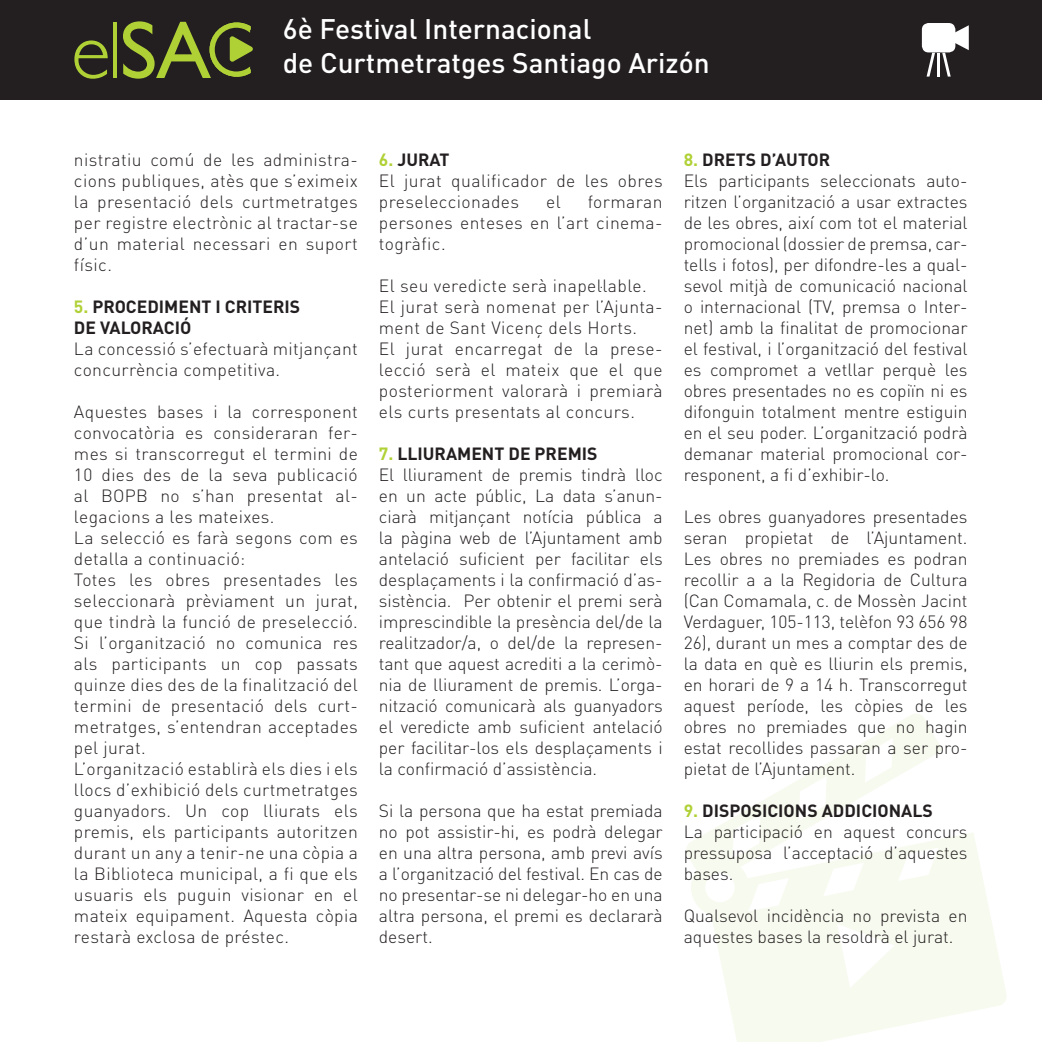
<style>
.page{position:relative;width:1042px;height:1042px;background:#fff}
.page>*{position:absolute;margin:0;border:0;box-sizing:border-box;transform-origin:0 0}
.t1{font:500 28px "DIN Pro";color:#fff}
.t2{font:300 17.5px/21px "DIN Pro";letter-spacing:.02em;color:#231f20;text-align:justify}
.t3{font:700 17.5px "DIN Pro";color:#231f20}
.t4{font:300 17.5px/21px "DIN Pro";color:#231f20}
.s1{color:#b0d136}
</style>
<div class="page">
<svg style="left:686px;top:714px;width:321px;height:328px;fill:#f9fbf3"></svg>
<div style="left:0;top:0;width:1042px;height:99px;background:#231f20"></div>
<div style="left:922px;top:23px;width:33px;height:29px;background:#fff;border-radius:7px"></div>
<hr style="left:937px;top:53px;width:3px;height:24px;background:#fff">
<svg style="left:942px;top:25px;width:27px;height:52px"></svg>
<svg style="left:926px;top:53px;width:9px;height:24px"></svg>
<svg style="left:74px;top:40px;width:34px;height:39px"></svg>
<hr style="left:113px;top:22px;width:4px;height:56px;background:#b0d136">
<svg style="left:123px;top:21px;width:130px;height:58px"></svg>
<p class="t1" style="left:283px;top:6px;width:310px">6è Festival Internacional</p>
<p class="t1" style="left:283px;top:40px;width:428px">de Curtmetratges Santiago Arizón</p>
<p class="t2" style="left:74px;top:147px;width:285px">nistratiu comú de les administra· cions publiques, atès que s’eximeix la presentació dels curtmetratges per registre electrònic al tractar-se d’un material necessari en suport físic.</p>
<p class="t3" style="left:74px;top:292px;width:228px"><span class="s1">5.</span> PROCEDIMENT I CRITERIS</p>
<p class="t3" style="left:74px;top:313px;width:119px">DE VALORACIÓ</p>
<p class="t2" style="left:74px;top:336px;width:285px">La concessió s’efectuarà mitjançant concurrència competitiva.</p>
<p class="t2" style="left:74px;top:399px;width:285px">Aquestes bases i la corresponent convocatòria es consideraran fer· mes si transcorregut el termini de 10 dies des de la seva publicació al BOPB no s’han presentat al· legacions a les mateixes.</p>
<p class="t2" style="left:74px;top:525px;width:285px">La selecció es farà segons com es detalla a continuació:</p>
<p class="t2" style="left:74px;top:567px;width:285px">Totes les obres presentades les seleccionarà prèviament un jurat, que tindrà la funció de preselecció.<br>Si l’organització no comunica res als participants un cop passats quinze dies des de la finalització del termini de presentació dels curt· metratges, s’entendran acceptades pel jurat.</p>
<p class="t2" style="left:74px;top:756px;width:285px">L’organització establirà els dies i els llocs d’exhibició dels curtmetratges guanyadors. Un cop lliurats els premis, els participants autoritzen durant un any a tenir-ne una còpia a la Biblioteca municipal, a fi que els usuaris els puguin visionar en el mateix equipament. Aquesta còpia restarà exclosa de préstec.</p>
<p class="t3" style="left:379px;top:145px;width:72px"><span class="s1">6.</span> JURAT</p>
<p class="t2" style="left:379px;top:168px;width:285px">El jurat qualificador de les obres preseleccionades</p>
<p class="t2" style="left:379px;top:189px;width:285px;text-indent:209px">formaran persones enteses en l’art cinema· togràfic.</p>
<p class="t2" style="left:379px;top:273px;width:269px">El seu veredicte serà inapel·lable.</p>
<p class="t2" style="left:379px;top:294px;width:285px">El jurat serà nomenat per l’Ajunta· ment de Sant Vicenç dels Horts.</p>
<p class="t2" style="left:379px;top:336px;width:285px">El jurat encarregat de la prese· lecció serà el mateix que el que posteriorment valorarà i premiarà els curts presentats al concurs.</p>
<p class="t3" style="left:379px;top:439px;width:220px"><span class="s1">7.</span> LLIURAMENT DE PREMIS</p>
<p class="t2" style="left:379px;top:462px;width:285px">El lliurament de premis tindrà lloc en un acte públic, La data s’anun· ciarà mitjançant notícia pública a la pàgina web de l’Ajuntament amb antelació suficient per facilitar els desplaçaments i la confirmació d’as· sistència. Per obtenir el premi serà imprescindible la presència del/de la realitzador/a, o del/de la represen· tant que aquest acrediti a la cerimò· nia de lliurament de premis. L’orga· nització comunicarà als guanyadors el veredicte amb suficient antelació per facilitar- los els desplaçaments i la confirmació d’assistència.</p>
<p class="t2" style="left:379px;top:798px;width:285px">Si la persona que ha estat premiada no pot assistir- hi, es podrà delegar en una altra persona, amb previ avís a l’organització del festival. En cas de no presentar-se ni delegar-ho en una altra persona, el premi es declararà desert.</p>
<p class="t2" style="left:546px;top:189px;width:16px">el</p>
<p class="t3" style="left:684px;top:145px;width:148px"><span class="s1">8.</span> DRETS D’AUTOR</p>
<p class="t2" style="left:684px;top:168px;width:285px">Els participants seleccionats auto· ritzen l’organització a usar extractes de les obres, així com tot el material promocional (dossier de premsa, car· tells i fotos), per difondre- les a qual· sevol mitjà de comunicació nacional o internacional (TV, premsa o Inter· net) amb la finalitat de promocionar el festival, i l’organització del festival es compromet a vetllar perquè les obres presentades no es copiïn ni es difonguin totalment mentre estiguin en el seu poder. L’organització podrà demanar material promocional cor· responent, a fi d’exhibir-lo.</p>
<p class="t2" style="left:684px;top:504px;width:285px">Les obres guanyadores presentades seran propietat de l’Ajuntament.<br>Les obres no premiades es podran recollir a a la Regidoria de Cultura (Can Comamala, c. de Mossèn Jacint Verdaguer, 105-113, telèfon 93 656 98<br>26), durant un mes a comptar des de la data en què es lliurin els premis, en horari de 9 a 14 h. Transcorregut aquest període, les còpies de les obres no premiades que no hagin estat recollides passaran a ser pro· pietat de l’Ajuntament.</p>
<p class="t3" style="left:684px;top:796px;width:251px"><span class="s1">9.</span> DISPOSICIONS ADDICIONALS</p>
<p class="t2" style="left:684px;top:819px;width:285px">La participació en aquest concurs pressuposa l’acceptació d’aquestes bases.</p>
<p class="t4" style="left:684px;top:903px;width:285px">Qualsevol incidència no prevista en aquestes bases la resoldrà el jurat.</p>
</div>
